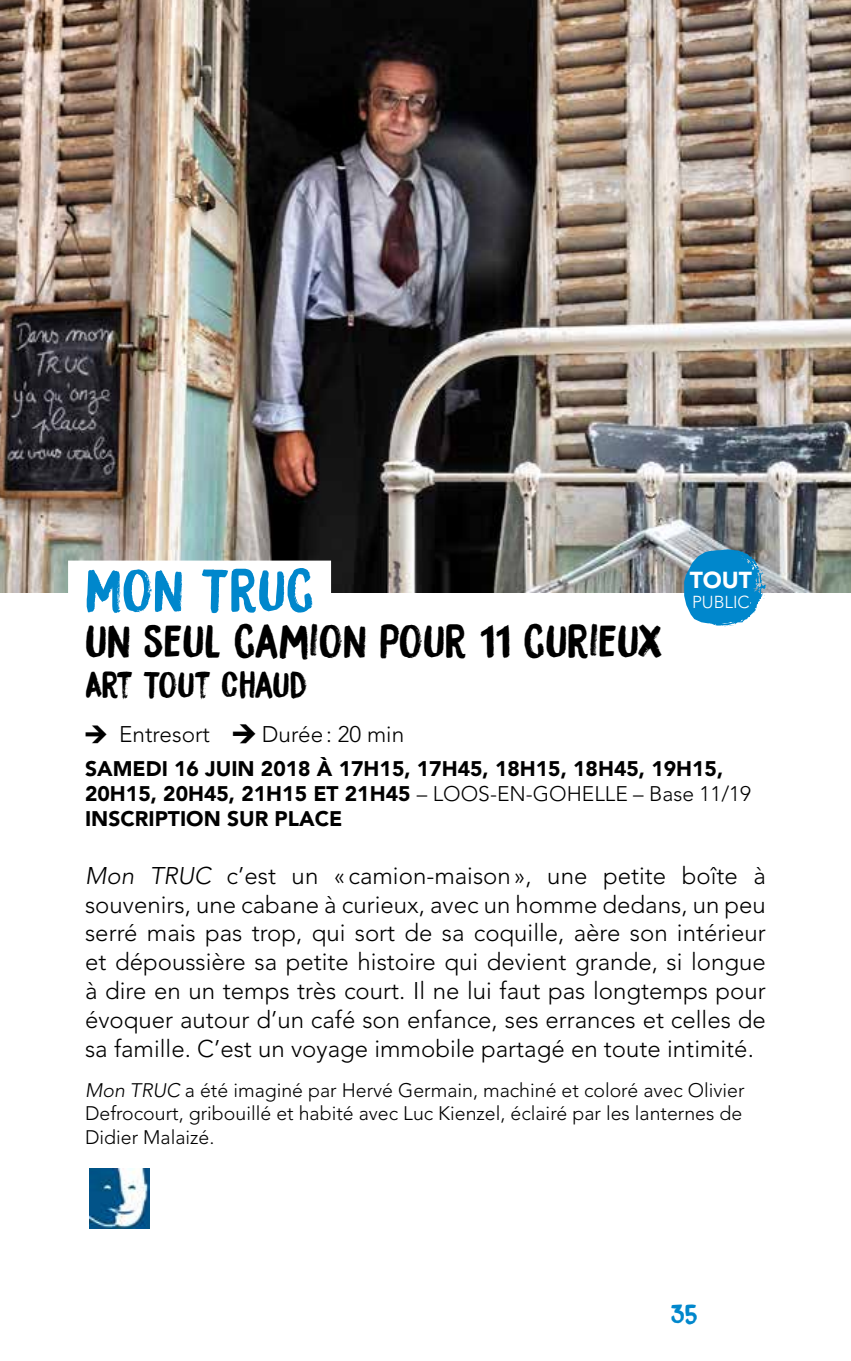
<style>
.page{position:relative;width:851px;height:1361px;background:#fff}
.page>*{position:absolute;margin:0;border:0;box-sizing:border-box;transform-origin:0 0}
.t1{font:54px "Bocadillo";color:#0087cc}
.t2{font:42px "Bocadillo";color:#000}
.t3{font:33px "Bocadillo";letter-spacing:-.03em;color:#000}
.t4{font:300 24px/28.8px "Avenir LT Pro";color:#000;text-align:justify}
.t5{font:900 23.1px "Avenir LT Pro";color:#fff}
.t6{font:300 22.5px "Avenir LT Pro";color:#000}
.t7{font:900 21px/25.2px "Avenir LT Pro";color:#000}
.t8{font:300 19.5px/23.4px "Avenir LT Pro";color:#000;text-align:justify}
.t9{font:300 17.1px "Avenir LT Pro";color:#fff}
.s1{font-family:"Mini Pics International";font-weight:400;font-size:21px}
.s2{font-family:"Mini Pics International";font-weight:400}
.s3{font-weight:300}
.s4{font-style:italic}
</style>
<div class="page">
<img style="left:0;top:0;width:850px;height:592px">
<div style="left:68px;top:560px;width:263px;height:60px;background:#fff"></div>
<img style="left:89px;top:1168px;width:60px;height:60px">
<svg style="left:684px;top:549px;width:81px;height:77px"></svg>
<h1 class="t1" style="left:85px;top:554px;width:230px">MON TRUC</h1>
<h2 class="t2" style="left:85px;top:613px;width:579px">UN SEUL CAMION POUR 11 CURIEUX</h2>
<h3 class="t3" style="left:85px;top:662px;width:224px">ART TOUT CHAUD</h3>
<p class="t6" style="left:85px;top:721px;width:320px"><span class="s1">E</span> Entresort <span class="s2">E</span> Durée: 20 min</p>
<p class="t7" style="left:85px;top:756px;width:667px">SAMEDI 16 JUIN 2018 À 17H15, 17H45, 18H15, 18H45, 19H15,<br>20H15, 20H45, 21H15 ET 21H45 <span class="s3">– LOOS-EN-GOHELLE – Base 11/19<br></span>INSCRIPTION SUR PLACE</p>
<p class="t4" style="left:85px;top:861px;width:682px"><span class="s4">Mon TRUC</span> c’est un « camion-maison», une petite boîte à souvenirs, une cabane à curieux, avec un homme dedans, un peu serré mais pas trop, qui sort de sa coquille, aère son intérieur et dépoussière sa petite histoire qui devient grande, si longue à dire en un temps très court. Il ne lui faut pas longtemps pour évoquer autour d’un café son enfance, ses errances et celles de sa famille. C’est un voyage immobile partagé en toute intimité.</p>
<p class="t8" style="left:85px;top:1078px;width:660px"><span class="s4">Mon TRUC</span> a été imaginé par Hervé Germain, machiné et coloré avec Olivier Defrocourt, gribouillé et habité avec Luc Kienzel, éclairé par les lanternes de Didier Malaizé.</p>
<p class="t5" style="left:689px;top:565px;width:64px">TOUT</p>
<p class="t9" style="left:692px;top:592px;width:59px">PUBLIC</p>
</div>
